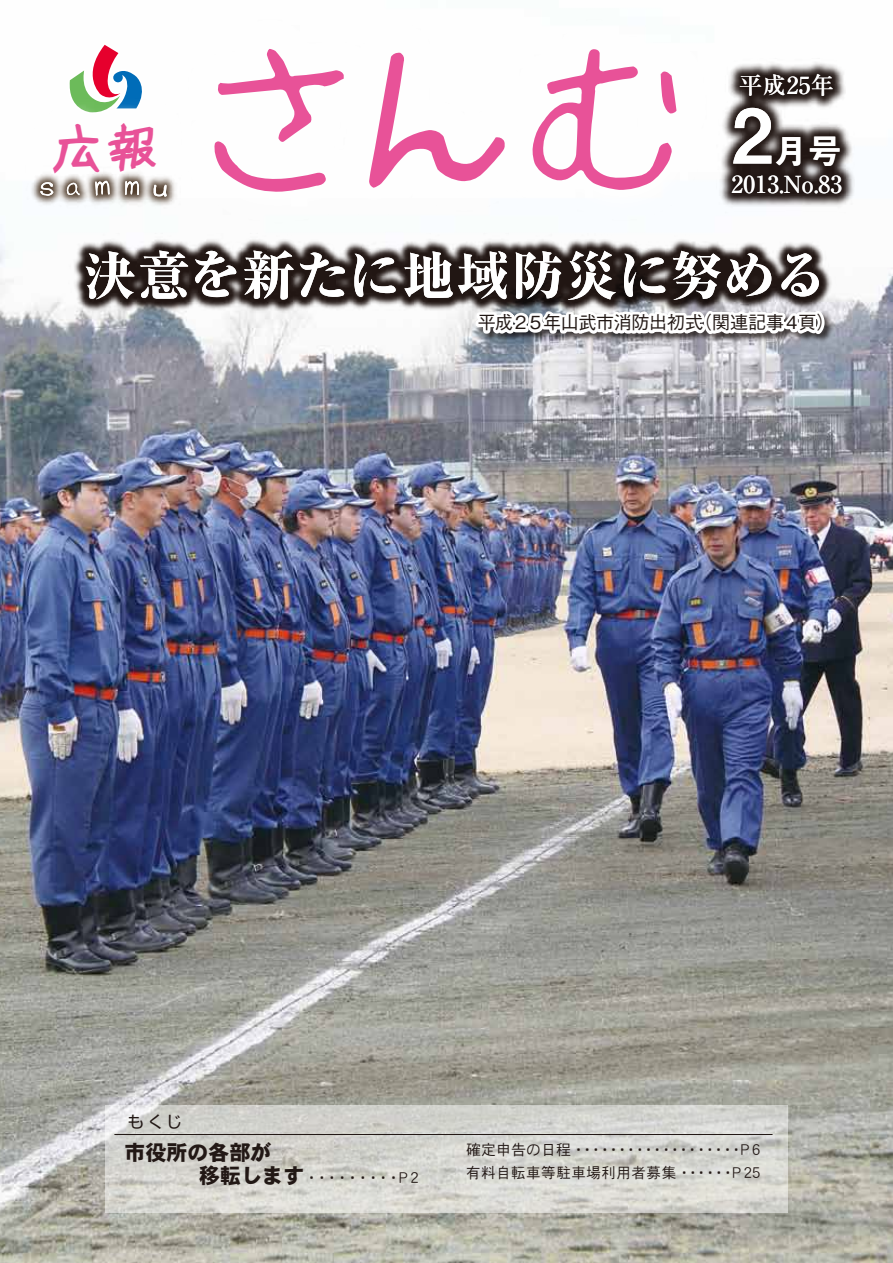
<style>
.page{position:relative;width:893px;height:1263px;background:#fff}
.page>*{position:absolute;margin:0;border:0;box-sizing:border-box;transform-origin:0 0}
.t1{font:154.95px "mikachan o P";color:#e85298}
.t2{font:800 52.5px "Ryumin Pro";letter-spacing:.02em;color:#fff}
.t3{font:49.2px "mikachan o PB";color:#e85298}
.t4{font:34.2px "Midashi Go Pro MB31";color:#fff}
.t5{font:500 23.55px "Ryumin Pro";letter-spacing:.01em;color:#fff}
.t6{font:21px "DFHS Gothic W9 MP RKSJ H";color:#221815}
.t7{font:500 18px "Gothic BBB Pro";letter-spacing:-.025em;color:#221815}
.t8{font:16.5px "Shin Go Pro";color:#221815}
.t9{font:15px/22.5px "DFHS Gothic W3 MP RKSJ H";letter-spacing:.035em;color:#221815}
.s1{font-size:75px}
.s2{font-family:"DFHS Gothic W9 MP RKSJ H";font-size:21px}
</style>
<div class="page">
<img style="left:0;top:255px;width:893px;height:1008px">
<svg style="left:99px;top:44px;width:18px;height:8px"></svg>
<img style="left:69px;top:52px;width:68px;height:61px">
<img style="left:0;top:172px;width:173px;height:83px">
<img style="left:720px;top:62px;width:173px;height:200px">
<svg style="left:105px;top:1105px;width:682px;height:108px;fill:#d5d5d0"></svg>
<hr style="left:114px;top:1134px;width:658px;height:1px;background:#221815">
<img style="left:17px;top:181px;width:874px;height:189px">
<h3 class="t3" style="left:53px;top:122px;width:105px">広報</h3>
<h1 class="t1" style="left:201px;top:43px;width:482px">さんむ</h1>
<h3 class="t5" style="left:739px;top:67px;width:97px">平成25年</h3>
<h3 class="t4" style="left:731px;top:123px;width:112px"><span class="s1">2</span>月号</h3>
<h3 class="t5" style="left:731px;top:166px;width:112px">2013.No.83</h3>
<h2 class="t2" style="left:83px;top:234px;width:746px">決意を新たに地域防災に努める</h2>
<p class="t7" style="left:478px;top:308px;width:358px">平成２５年山武市消防出初式（関連記事４頁）</p>
<p class="t8" style="left:128px;top:1108px;width:56px">もくじ</p>
<h3 class="t6" style="left:124px;top:1142px;width:148px">市役所の各部が</h3>
<p class="t9" style="left:124px;top:1166px;width:296px"><span class="s2">　　　移転します</span>・・・・・・・・・Ｐ2</p>
<p class="t9" style="left:466px;top:1138px;width:296px">確定申告の日程・・・・・・・・・・・・・・・・・・・Ｐ6有料自転車等駐車場利用者募集・・・・・・Ｐ25</p>
</div>
